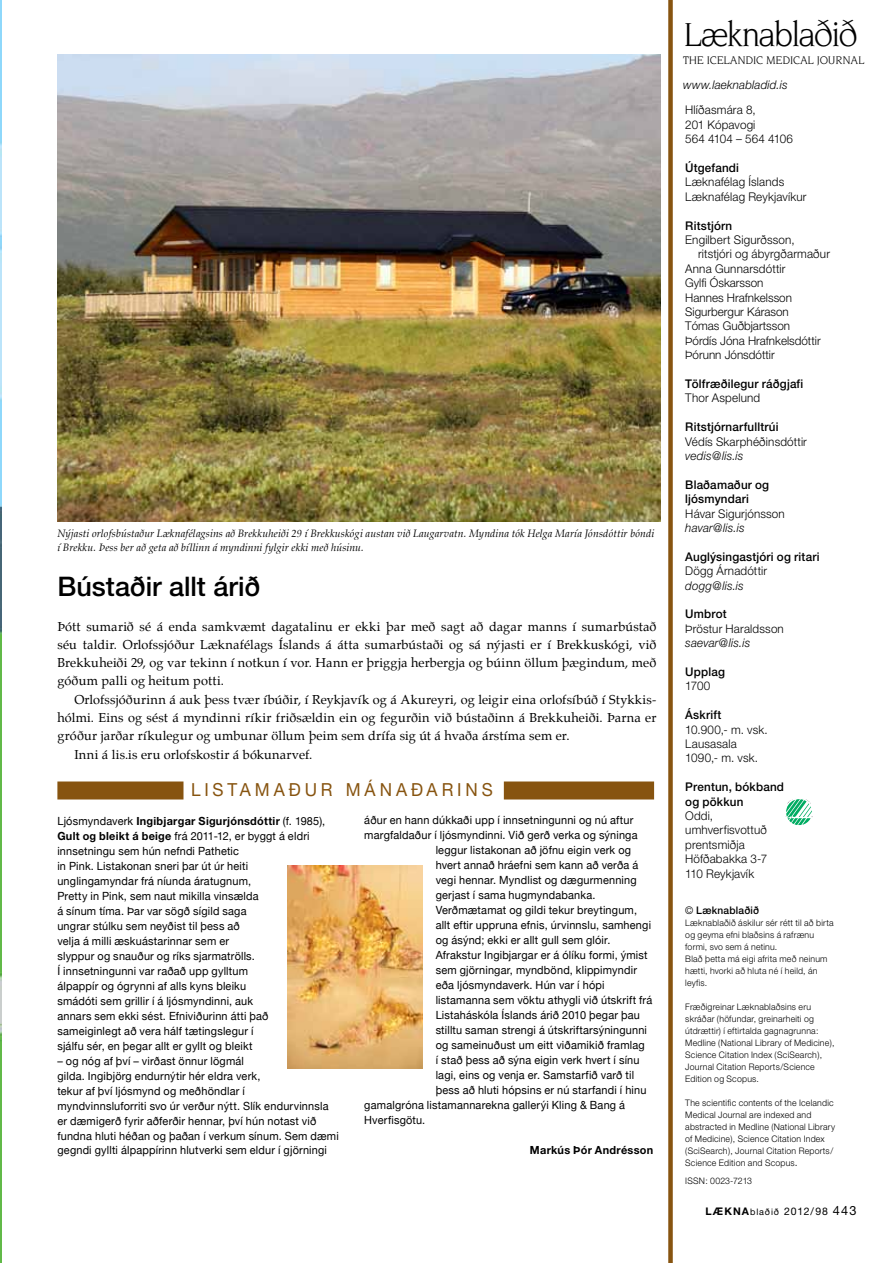
<style>
.page{position:relative;width:893px;height:1263px;background:#fff}
.page>*{position:absolute;margin:0;border:0;box-sizing:border-box;transform-origin:0 0}
.t1{font:36px "Novarese";letter-spacing:-.06em;color:#000}
.t2{font:500 27px "Helvetica Neue";color:#000}
.t3{font:18px "Helvetica Neue";letter-spacing:.23em;color:#875410;scale:.95 1}
.t4{font:12.75px/18.3px "Palatino";letter-spacing:.015em;color:#000;text-align:justify}
.t5{font:300 12px/14.4px "Helvetica Neue";letter-spacing:.01em;color:#000}
.t6{font:500 12px/14.4px "Helvetica Neue";letter-spacing:.015em;color:#000}
.t7{font:italic 300 12px "Helvetica Neue";letter-spacing:.01em;color:#000}
.t8{font:12px "Novarese";color:#000}
.t9{font:11.25px/15px "Helvetica Neue";letter-spacing:.015em;color:#000}
.t10{font:700 11.25px "Helvetica Neue";letter-spacing:.025em;color:#000}
.t11{font:italic 10.5px/13.5px "Palatino";letter-spacing:.01em;color:#000}
.t12{font:10.5px "Helvetica Neue";letter-spacing:.07em;color:#000}
.t13{font:500 10.5px "Helvetica Neue";letter-spacing:.02em;color:#000}
.t14{font:300 9px/12px "Helvetica Neue";letter-spacing:.025em;color:#000}
.s1{font-weight:700}
.s2{font-weight:300}
.s3{font-size:10.5px}
.s4{font-size:9px}
.s5{font-size:12.75px}
</style>
<div class="page">
<div style="left:668px;top:0;width:5px;height:1263px;background:#875410"></div>
<svg style="left:786px;top:799px;width:27px;height:26px"></svg>
<div style="left:57px;top:781px;width:126px;height:18px;background:#875410"></div>
<div style="left:504px;top:781px;width:150px;height:18px;background:#875410"></div>
<img style="left:288px;top:865px;width:135px;height:203px">
<img style="left:0;top:0;width:2px;height:1263px">
<img style="left:57px;top:54px;width:604px;height:467px">
<p class="t11" style="left:57px;top:527px;width:598px">Nýjasti orlofsbústaður Læknafélagsins að Brekkuheiði 29 í Brekkuskógi austan við Laugarvatn. Myndina tók Helga María Jónsdóttir bóndi í Brekku. Þess ber að geta að bíllinn á myndinni fylgir ekki með húsinu.</p>
<h2 class="t2" style="left:57px;top:570px;width:205px">Bústaðir allt árið</h2>
<p class="t4" style="left:57px;top:617px;width:601px">Þótt sumarið sé á enda samkvæmt dagatalinu er ekki þar með sagt að dagar manns í sumarbústað séu taldir. Orlofssjóður Læknafélags Íslands á átta sumarbústaði og sá nýjasti er í Brekkuskógi, við Brekkuheiði 29, og var tekinn í notkun í vor. Hann er þriggja herbergja og búinn öllum þægindum, með góðum palli og heitum potti.</p>
<p class="t4" style="left:74px;top:690px;width:583px">Orlofssjóðurinn á auk þess tvær íbúðir, í Reykjavík og á Akureyri, og leigir eina orlofsíbúð í Stykkis-</p>
<p class="t4" style="left:57px;top:708px;width:600px">hólmi. Eins og sést á myndinni ríkir friðsældin ein og fegurðin við bústaðinn á Brekkuheiði. Þarna er</p>
<p class="t4" style="left:57px;top:727px;width:514px">gróður jarðar ríkulegur og umbunar öllum þeim sem drífa sig út á hvaða árstíma sem er.</p>
<p class="t4" style="left:74px;top:745px;width:240px">Inni á lis.is eru orlofskostir á bókunarvef.</p>
<h3 class="t3" style="left:191px;top:778px;width:319px">LISTAMAÐUR MÁNAÐARINS</h3>
<p class="t9" style="left:57px;top:813px;width:269px">Ljósmyndaverk <span class="s1">Ingibjargar Sigurjónsdóttir</span> (f. 1985), <span class="s1">Gult og bleikt á beige</span> frá 2011-12, er byggt á eldri innsetningu sem hún nefndi Pathetic<br>in Pink. Listakonan sneri þar út úr heiti unglingamyndar frá níunda áratugnum,<br>Pretty in Pink, sem naut mikilla vinsælda<br>á sínum tíma. Þar var sögð sígild saga<br>ungrar stúlku sem neyðist til þess að<br>velja á milli æskuástarinnar sem er<br>slyppur og snauður og ríks sjarmatrölls.<br>Í innsetningunni var raðað upp gylltum<br>álpappír og ógrynni af alls kyns bleiku<br>smádóti sem grillir í á ljósmyndinni, auk<br>annars sem ekki sést. Efniviðurinn átti það sameiginlegt að vera hálf tætingslegur í<br>sjálfu sér, en þegar allt er gyllt og bleikt</p>
<p class="t9" style="left:57px;top:1053px;width:283px">– og nóg af því – virðast önnur lögmál<br>gilda. Ingibjörg endurnýtir hér eldra verk,<br>tekur af því ljósmynd og meðhöndlar í<br>myndvinnsluforriti svo úr verður nýtt. Slík endurvinnsla er dæmigerð fyrir aðferðir hennar, því hún notast við fundna hluti héðan og þaðan í verkum sínum. Sem dæmi gegndi gyllti álpappírinn hlutverki sem eldur í gjörningi</p>
<p class="t9" style="left:364px;top:813px;width:270px">áður en hann dúkkaði upp í innsetningunni og nú aftur</p>
<p class="t9" style="left:364px;top:828px;width:275px">margfaldaður í ljósmyndinni. Við gerð verka og sýninga</p>
<p class="t9" style="left:436px;top:843px;width:197px">leggur listakonan að jöfnu eigin verk og</p>
<p class="t9" style="left:436px;top:858px;width:204px">hvert annað hráefni sem kann að verða á</p>
<p class="t9" style="left:436px;top:873px;width:203px">vegi hennar. Myndlist og dægurmenning</p>
<p class="t9" style="left:436px;top:888px;width:161px">gerjast í sama hugmyndabanka.</p>
<p class="t9" style="left:436px;top:903px;width:203px">Verðmætamat og gildi tekur breytingum,</p>
<p class="t9" style="left:436px;top:918px;width:217px">allt eftir uppruna efnis, úrvinnslu, samhengi</p>
<p class="t9" style="left:436px;top:933px;width:176px">og ásýnd; ekki er allt gull sem glóir.</p>
<p class="t9" style="left:436px;top:948px;width:213px">Afrakstur Ingibjargar er á ólíku formi, ýmist</p>
<p class="t9" style="left:436px;top:963px;width:203px">sem gjörningar, myndbönd, klippimyndir</p>
<p class="t9" style="left:436px;top:978px;width:170px">eða ljósmyndaverk. Hún var í hópi</p>
<p class="t9" style="left:436px;top:993px;width:218px">listamanna sem vöktu athygli við útskrift frá</p>
<p class="t9" style="left:436px;top:1008px;width:206px">Listaháskóla Íslands árið 2010 þegar þau</p>
<p class="t9" style="left:436px;top:1023px;width:213px">stilltu saman strengi á útskriftarsýningunni</p>
<p class="t9" style="left:436px;top:1038px;width:211px">og sameinuðust um eitt viðamikið framlag</p>
<p class="t9" style="left:436px;top:1053px;width:205px">í stað þess að sýna eigin verk hvert í sínu</p>
<p class="t9" style="left:436px;top:1068px;width:200px">lagi, eins og venja er. Samstarfið varð til</p>
<p class="t9" style="left:436px;top:1083px;width:212px">þess að hluti hópsins er nú starfandi í hinu</p>
<p class="t9" style="left:364px;top:1098px;width:262px">gamalgróna listamannarekna gallerýi Kling &amp; Bang á</p>
<p class="t9" style="left:364px;top:1113px;width:63px">Hverfisgötu.</p>
<p class="t10" style="left:530px;top:1143px;width:125px">Markús Þór Andrésson</p>
<h1 class="t1" style="left:683px;top:15px;width:176px">Læknablaðið</h1>
<p class="t8" style="left:683px;top:53px;width:8px">THE</p>
<p class="t8" style="left:707px;top:53px;width:8px">ICELANDIC</p>
<p class="t8" style="left:766px;top:53px;width:8px">MEDICAL</p>
<p class="t8" style="left:817px;top:53px;width:8px">JOURNAL</p>
<p class="t7" style="left:683px;top:78px;width:106px">www.laeknabladid.is</p>
<p class="t5" style="left:685px;top:103px;width:109px">Hlíðasmára 8,<br>201 Kópavogi<br>564 4104 – 564 4106</p>
<p class="t6" style="left:685px;top:160px;width:55px">Útgefandi</p>
<p class="t5" style="left:685px;top:175px;width:123px">Læknafélag Íslands<br>Læknafélag Reykjavíkur</p>
<p class="t6" style="left:685px;top:218px;width:48px">Ritstjórn</p>
<p class="t5" style="left:685px;top:232px;width:111px">Engilbert Sigurðsson,</p>
<p class="t5" style="left:698px;top:247px;width:133px">ritstjóri og ábyrgðarmaður</p>
<p class="t5" style="left:685px;top:261px;width:102px">Anna Gunnarsdóttir</p>
<p class="t5" style="left:685px;top:275px;width:80px">Gylfi Óskarsson</p>
<p class="t5" style="left:685px;top:290px;width:108px">Hannes Hrafnkelsson</p>
<p class="t5" style="left:685px;top:304px;width:105px">Sigurbergur Kárason</p>
<p class="t5" style="left:685px;top:319px;width:106px">Tómas Guðbjartsson</p>
<p class="t5" style="left:685px;top:333px;width:137px">Þórdís Jóna Hrafnkelsdóttir</p>
<p class="t5" style="left:685px;top:347px;width:91px">Þórunn Jónsdóttir</p>
<p class="t6" style="left:685px;top:376px;width:120px">Tölfræðilegur ráðgjafi</p>
<p class="t5" style="left:685px;top:391px;width:76px">Thor Aspelund</p>
<p class="t6" style="left:685px;top:420px;width:95px">Ritstjórnarfulltrúi</p>
<p class="t5" style="left:685px;top:434px;width:123px">Védís Skarphéðinsdóttir</p>
<p class="t7" style="left:685px;top:449px;width:60px">vedis@lis.is</p>
<p class="t6" style="left:685px;top:477px;width:85px">Blaðamaður og ljósmyndari</p>
<p class="t5" style="left:685px;top:506px;width:101px">Hávar Sigurjónsson</p>
<p class="t7" style="left:685px;top:521px;width:61px">havar@lis.is</p>
<p class="t6" style="left:685px;top:549px;width:136px">Auglýsingastjóri og ritari</p>
<p class="t5" style="left:685px;top:563px;width:83px">Dögg Árnadóttir</p>
<p class="t7" style="left:685px;top:578px;width:60px">dogg@lis.is</p>
<p class="t6" style="left:685px;top:607px;width:43px">Umbrot</p>
<p class="t5" style="left:685px;top:621px;width:100px">Þröstur Haraldsson</p>
<p class="t7" style="left:685px;top:636px;width:66px">saevar@lis.is</p>
<p class="t6" style="left:685px;top:664px;width:41px">Upplag</p>
<p class="t5" style="left:685px;top:679px;width:27px">1700</p>
<p class="t6" style="left:685px;top:708px;width:38px">Áskrift</p>
<p class="t5" style="left:685px;top:722px;width:84px">10.900,- m. vsk.<br>Lausasala<br>1090,- m. vsk.</p>
<p class="t6" style="left:685px;top:780px;width:100px">Prentun, bókband og pökkun</p>
<p class="t5" style="left:685px;top:808px;width:83px">Oddi, umhverfisvottuð prentsmiðja<br>Höfðabakka 3-7<br>110 Reykjavík</p>
<p class="t13" style="left:685px;top:904px;width:75px"><span class="s2">©</span> Læknablaðið</p>
<p class="t14" style="left:685px;top:916px;width:150px">Læknablaðið áskilur sér rétt til að birta og geyma efni blaðsins á rafrænu formi, svo sem á netinu.<br>Blað þetta má eigi afrita með neinum hætti, hvorki að hluta né í heild, án leyfis.</p>
<p class="t14" style="left:685px;top:1000px;width:151px">Fræðigreinar Læknablaðsins eru skráðar (höfundar, greinarheiti og útdrættir) í eftirtalda gagnagrunna:<br>Medline (National Library of Medicine), Science Citation Index (SciSearch), Journal Citation Reports/Science Edition og Scopus.</p>
<p class="t14" style="left:685px;top:1096px;width:151px">The scientific contents of the Icelandic Medical Journal are indexed and abstracted in Medline (National Library of Medicine), Science Citation Index (SciSearch), Journal Citation Reports/ Science Edition and Scopus<span class="s3">.</span></p>
<p class="t14" style="left:685px;top:1175px;width:68px">ISSN: 0023-7213</p>
<p class="t12" style="left:705px;top:1204px;width:153px"><span class="s1">LÆKNA</span><span class="s4">blaðið</span> 2012/98 <span class="s5">443</span></p>
</div>
